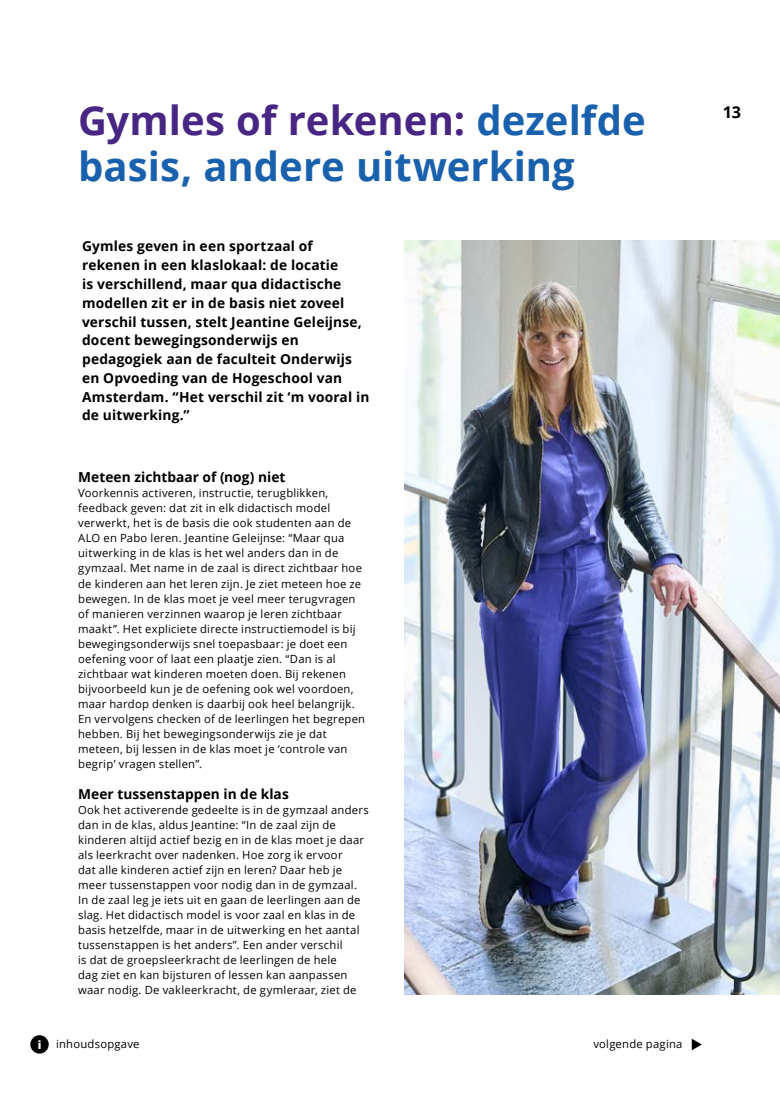
<style>
.page{position:relative;width:780px;height:1099px;background:#fff}
.page>*{position:absolute;margin:0;border:0;box-sizing:border-box;transform-origin:0 0}
.kop{font:700 40px/45.1px "Open Sans";color:#1961ac}
.t1{font:700 16.25px "Open Sans";color:#000}
.intro{font:700 13.75px/18.8px "Open Sans";letter-spacing:.01em;color:#000}
.tussenkopje{font:700 13.75px "Open Sans";letter-spacing:.005em;color:#000}
.plat{font:11.25px/15.1px "Open Sans";letter-spacing:.02em;color:#000}
.plat-2{font:800 11.25px "Open Sans";color:#fff}
.s1{color:#482683}
</style>
<div class="page">
<img style="left:404px;top:241px;width:376px;height:753px">
<svg style="left:691px;top:1038px;width:10px;height:12px"></svg>
<div style="left:30px;top:1035px;width:19px;height:18px;background:#000;border-radius:50%"></div>
<p class="kop" style="left:78px;top:97px;width:569px"><span class="s1">Gymles of rekenen:</span> dezelfde basis, andere uitwerking</p>
<p class="intro" style="left:82px;top:237px;width:289px">Gymles geven in een sportzaal of rekenen in een klaslokaal: de locatie<br>is verschillend, maar qua didactische modellen zit er in de basis niet zoveel verschil tussen, stelt Jeantine Geleijnse, docent bewegingsonderwijs en pedagogiek aan de faculteit Onderwijs en Opvoeding van de Hogeschool van Amsterdam. “Het verschil zit ‘m vooral in de uitwerking.”</p>
<p class="tussenkopje" style="left:78px;top:467px;width:209px">Meteen zichtbaar of (nog) niet</p>
<p class="plat" style="left:78px;top:485px;width:288px">Voorkennis activeren, instructie, terugblikken, feedback geven: dat zit in elk didactisch model verwerkt, het is de basis die ook studenten aan de ALO en Pabo leren. Jeantine Geleijnse: “Maar qua uitwerking in de klas is het wel anders dan in de gymzaal. Met name in de zaal is direct zichtbaar hoe de kinderen aan het leren zijn. Je ziet meteen hoe ze bewegen. In de klas moet je veel meer terugvragen of manieren verzinnen waarop je leren zichtbaar maakt”. Het expliciete directe instructiemodel is bij bewegingsonderwijs snel toepasbaar: je doet een oefening voor of laat een plaatje zien. “Dan is al zichtbaar wat kinderen moeten doen. Bij rekenen bijvoorbeeld kun je de oefening ook wel voordoen, maar hardop denken is daarbij ook heel belangrijk.<br>En vervolgens checken of de leerlingen het begrepen hebben. Bij het bewegingsonderwijs zie je dat meteen, bij lessen in de klas moet je ‘controle van begrip’ vragen stellen”.</p>
<p class="tussenkopje" style="left:78px;top:783px;width:212px">Meer tussenstappen in de klas</p>
<p class="plat" style="left:78px;top:801px;width:292px">Ook het activerende gedeelte is in de gymzaal anders dan in de klas, aldus Jeantine: “In de zaal zijn de kinderen altijd actief bezig en in de klas moet je daar als leerkracht over nadenken. Hoe zorg ik ervoor<br>dat alle kinderen actief zijn en leren? Daar heb je meer tussenstappen voor nodig dan in de gymzaal.<br>In de zaal leg je iets uit en gaan de leerlingen aan de slag. Het didactisch model is voor zaal en klas in de basis hetzelfde, maar in de uitwerking en het aantal tussenstappen is het anders”. Een ander verschil<br>is dat de groepsleerkracht de leerlingen de hele<br>dag ziet en kan bijsturen of lessen kan aanpassen waar nodig. De vakleerkracht, de gymleraar, ziet de</p>
<p class="plat-2" style="left:38px;top:1035px;width:5px">i</p>
<p class="plat" style="left:56px;top:1036px;width:85px">inhoudsopgave</p>
<p class="plat" style="left:593px;top:1036px;width:91px">volgende pagina</p>
<h2 class="t1" style="left:723px;top:100px;width:20px">13</h2>
</div>
